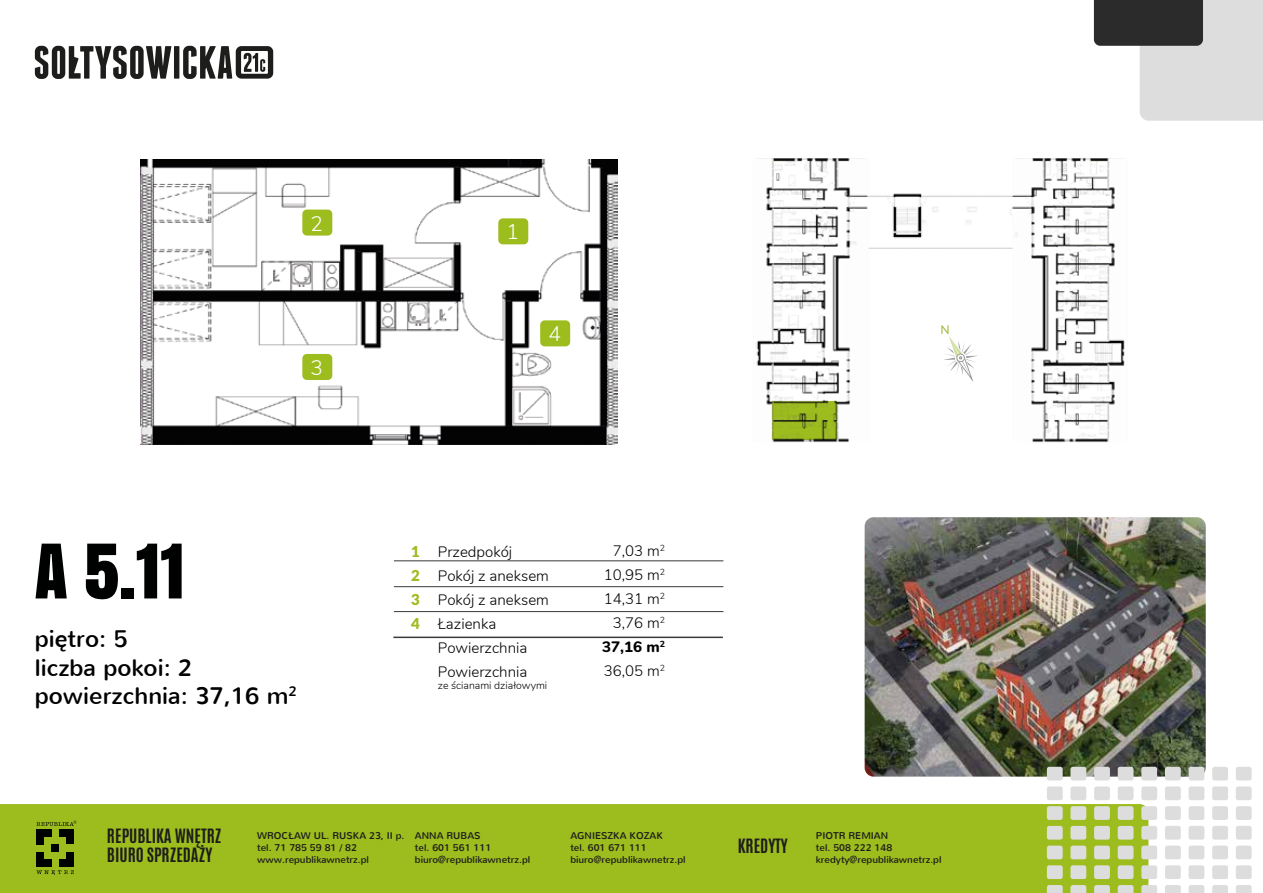
<style>
.page{position:relative;width:1263px;height:893px;background:#fff}
.page>*{position:absolute;margin:0;border:0;box-sizing:border-box;transform-origin:0 0}
.t1{font:70.5px "Anton";color:#000101}
.t2{font:23.85px/28.7px "Nunito";color:#000101}
.t3{font:300 20.85px "Nunito";color:#fff}
.t4{font:700 16.5px/19.8px "Antonio";color:#1d1d1b}
.t5{font:300 15px/24px "Nunito";color:#000101}
.t6{font:900 15px/24px "Lato";color:#9dbc1d;text-align:justify}
.t7{font:12.15px "Lato";color:#9dbb3a}
.t8{font:300 10.5px "Nunito";color:#000101}
.t9{font:9.75px/11.7px "Nunito";color:#1d1d1b}
.s1{font-weight:700;font-style:italic}
.s2{font-weight:800}
</style>
<div class="page">
<img style="left:140px;top:160px;width:477px;height:285px">
<img style="left:756px;top:158px;width:369px;height:368px">
<img style="left:865px;top:517px;width:341px;height:260px">
<svg style="left:1094px;top:0;width:169px;height:121px"></svg>
<div style="left:0;top:804px;width:1148px;height:89px;background:#9dbc1d"></div>
<svg style="left:36px;top:870px;width:38px;height:5px"></svg>
<div style="left:37px;top:829px;width:7px;height:7px;background:#000101"></div>
<div style="left:44px;top:829px;width:7px;height:7px;background:#000101"></div>
<div style="left:59px;top:829px;width:7px;height:7px;background:#000101"></div>
<div style="left:67px;top:829px;width:7px;height:7px;background:#000101"></div>
<div style="left:67px;top:837px;width:7px;height:7px;background:#000101"></div>
<div style="left:37px;top:837px;width:7px;height:7px;background:#000101"></div>
<div style="left:52px;top:845px;width:7px;height:7px;background:#000101"></div>
<div style="left:37px;top:860px;width:7px;height:7px;background:#000101"></div>
<div style="left:44px;top:860px;width:7px;height:7px;background:#000101"></div>
<div style="left:37px;top:852px;width:7px;height:7px;background:#000101"></div>
<div style="left:59px;top:860px;width:7px;height:7px;background:#000101"></div>
<div style="left:67px;top:860px;width:7px;height:7px;background:#000101"></div>
<div style="left:67px;top:852px;width:7px;height:7px;background:#000101"></div>
<svg style="left:36px;top:821px;width:40px;height:5px"></svg>
<svg style="left:943px;top:333px;width:35px;height:50px"></svg>
<hr style="left:394px;top:586px;width:329px;height:1px;background:#3a3938">
<hr style="left:394px;top:611px;width:329px;height:1px;background:#3a3938">
<hr style="left:394px;top:561px;width:329px;height:1px;background:#3a3938">
<hr style="left:393px;top:637px;width:330px;height:1px;background:#3a3938">
<svg style="left:35px;top:46px;width:136px;height:33px"></svg>
<div style="left:174px;top:46px;width:5px;height:33px;background:#1d1d1b"></div>
<svg style="left:183px;top:46px;width:90px;height:33px"></svg>
<svg style="left:1047px;top:767px;width:16px;height:13px"></svg>
<svg style="left:1070px;top:767px;width:16px;height:13px"></svg>
<svg style="left:1094px;top:767px;width:16px;height:13px"></svg>
<svg style="left:1118px;top:767px;width:15px;height:13px"></svg>
<svg style="left:1141px;top:767px;width:16px;height:13px"></svg>
<svg style="left:1165px;top:767px;width:16px;height:13px"></svg>
<svg style="left:1188px;top:767px;width:16px;height:13px"></svg>
<svg style="left:1212px;top:767px;width:16px;height:13px"></svg>
<svg style="left:1236px;top:767px;width:16px;height:13px"></svg>
<svg style="left:1047px;top:786px;width:16px;height:14px"></svg>
<svg style="left:1070px;top:786px;width:16px;height:14px"></svg>
<svg style="left:1094px;top:786px;width:16px;height:14px"></svg>
<svg style="left:1118px;top:786px;width:15px;height:14px"></svg>
<svg style="left:1141px;top:786px;width:16px;height:14px"></svg>
<svg style="left:1165px;top:786px;width:16px;height:14px"></svg>
<svg style="left:1188px;top:786px;width:16px;height:14px"></svg>
<svg style="left:1212px;top:786px;width:16px;height:14px"></svg>
<svg style="left:1236px;top:786px;width:16px;height:14px"></svg>
<svg style="left:1047px;top:806px;width:16px;height:14px"></svg>
<svg style="left:1070px;top:806px;width:16px;height:14px"></svg>
<svg style="left:1094px;top:806px;width:16px;height:14px"></svg>
<svg style="left:1118px;top:806px;width:15px;height:14px"></svg>
<svg style="left:1141px;top:806px;width:16px;height:14px"></svg>
<svg style="left:1165px;top:806px;width:16px;height:14px"></svg>
<svg style="left:1188px;top:806px;width:16px;height:14px"></svg>
<svg style="left:1212px;top:806px;width:16px;height:14px"></svg>
<svg style="left:1236px;top:806px;width:16px;height:14px"></svg>
<svg style="left:1047px;top:826px;width:16px;height:14px"></svg>
<svg style="left:1070px;top:826px;width:16px;height:14px"></svg>
<svg style="left:1094px;top:826px;width:16px;height:14px"></svg>
<svg style="left:1118px;top:826px;width:15px;height:14px"></svg>
<svg style="left:1141px;top:826px;width:16px;height:14px"></svg>
<svg style="left:1165px;top:826px;width:16px;height:14px"></svg>
<svg style="left:1188px;top:826px;width:16px;height:14px"></svg>
<svg style="left:1212px;top:826px;width:16px;height:14px"></svg>
<svg style="left:1236px;top:826px;width:16px;height:14px"></svg>
<svg style="left:1047px;top:846px;width:16px;height:13px"></svg>
<svg style="left:1070px;top:846px;width:16px;height:13px"></svg>
<svg style="left:1094px;top:846px;width:16px;height:13px"></svg>
<svg style="left:1118px;top:846px;width:15px;height:13px"></svg>
<svg style="left:1141px;top:846px;width:16px;height:13px"></svg>
<svg style="left:1165px;top:846px;width:16px;height:13px"></svg>
<svg style="left:1188px;top:846px;width:16px;height:13px"></svg>
<svg style="left:1212px;top:846px;width:16px;height:13px"></svg>
<svg style="left:1236px;top:846px;width:16px;height:13px"></svg>
<svg style="left:1047px;top:865px;width:16px;height:14px"></svg>
<svg style="left:1070px;top:865px;width:16px;height:14px"></svg>
<svg style="left:1094px;top:865px;width:16px;height:14px"></svg>
<svg style="left:1118px;top:865px;width:15px;height:14px"></svg>
<svg style="left:1141px;top:865px;width:16px;height:14px"></svg>
<svg style="left:1165px;top:865px;width:16px;height:14px"></svg>
<svg style="left:1188px;top:865px;width:16px;height:14px"></svg>
<svg style="left:1212px;top:865px;width:16px;height:14px"></svg>
<svg style="left:1236px;top:865px;width:16px;height:14px"></svg>
<svg style="left:1047px;top:885px;width:16px;height:8px"></svg>
<svg style="left:1070px;top:885px;width:16px;height:8px"></svg>
<svg style="left:1094px;top:885px;width:16px;height:8px"></svg>
<svg style="left:1118px;top:885px;width:15px;height:8px"></svg>
<svg style="left:1141px;top:885px;width:16px;height:8px"></svg>
<svg style="left:1165px;top:885px;width:16px;height:8px"></svg>
<svg style="left:1188px;top:885px;width:16px;height:8px"></svg>
<svg style="left:1212px;top:885px;width:16px;height:8px"></svg>
<svg style="left:1236px;top:885px;width:16px;height:8px"></svg>
<svg style="left:498px;top:218px;width:30px;height:26px"></svg>
<svg style="left:302px;top:210px;width:30px;height:26px"></svg>
<svg style="left:302px;top:354px;width:30px;height:26px"></svg>
<svg style="left:540px;top:320px;width:30px;height:26px"></svg>
<h3 class="t3" style="left:310px;top:208px;width:14px">2</h3>
<h3 class="t3" style="left:310px;top:352px;width:14px">3</h3>
<h1 class="t1" style="left:35px;top:516px;width:152px">A 5.11</h1>
<h2 class="t2" style="left:35px;top:625px;width:264px">pi<span class="s1">ę</span>tro: 5<br>liczba pokoi: 2 powierzchnia: 37,16 m<sup>2</sup></h2>
<h3 class="t3" style="left:506px;top:217px;width:14px">1</h3>
<h3 class="t3" style="left:548px;top:319px;width:14px">4</h3>
<h3 class="t6" style="left:411px;top:539px;width:10px">1<br>2<br>3<br>4</h3>
<h3 class="t5" style="left:602px;top:538px;width:64px;text-align:right">7,03 m<sup>2<br></sup>10,95 m<sup>2<br></sup>14,31 m<sup>2<br></sup>3,76 m<sup>2<br></sup><span class="s2">37,16 m</span><sup>2<br></sup>36,05 m<sup>2</sup></h3>
<h3 class="t5" style="left:438px;top:539px;width:113px">Przedpokój<br>Pokój z aneksem<br>Pokój z aneksem<br>Łazienka<br>Powierzchnia<br>Powierzchnia</h3>
<p class="t8" style="left:438px;top:678px;width:111px">ze ścianami działowymi</p>
<p class="t7" style="left:940px;top:321px;width:11px">N</p>
<h3 class="t4" style="left:107px;top:826px;width:116px">REPUBLIKA WNĘTRZ<br>BIURO SPRZEDAŻY</h3>
<p class="t9" style="left:257px;top:830px;width:149px">WROCŁAW UL. RUSKA 23, II p. tel. 71 785 59 81 / 82 www.republikawnetrz.pl</p>
<p class="t9" style="left:570px;top:830px;width:117px">AGNIESZKA KOZAK<br>tel. 601 671 111 biuro@republikawnetrz.pl</p>
<p class="t9" style="left:415px;top:830px;width:117px">ANNA RUBAS<br>tel. 601 561 111 biuro@republikawnetrz.pl</p>
<p class="t9" style="left:816px;top:830px;width:127px">PIOTR REMIAN<br>tel. 508 222 148 kredyty@republikawnetrz.pl</p>
<h3 class="t4" style="left:738px;top:836px;width:52px">KREDYTY</h3>
</div>
